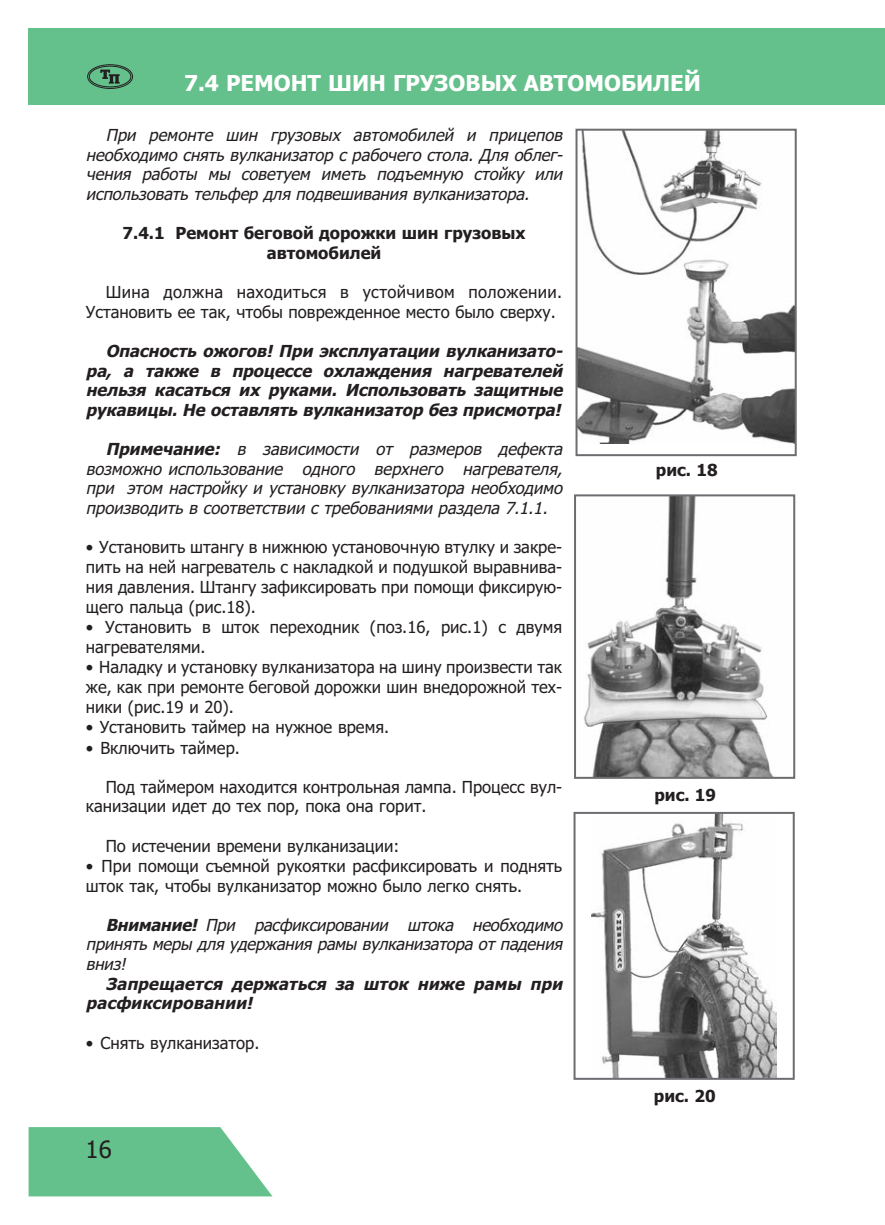
<style>
.page{position:relative;width:885px;height:1225px;background:#fff}
.page>*{position:absolute;margin:0;border:0;box-sizing:border-box;transform-origin:0 0}
.t1{font:24px "Tahoma";color:#231f20}
.t2{font:700 22px "Tahoma";color:#fff}
.t3{font:16.6px/20px "Tahoma";color:#231f20}
.t4{font:italic 16.6px/19.6px "Tahoma";letter-spacing:-.005em;color:#231f20;text-align:justify}
.t5{font:italic 700 16.6px/19.6px "Tahoma";color:#231f20;text-align:justify}
.t6{font:700 16.6px/19.6px "Tahoma";color:#231f20;text-align:center}
.s1{font-weight:700}
</style>
<div class="page">
<svg style="left:29px;top:1127px;width:243px;height:69px;background:#75c797"></svg>
<div style="left:28px;top:28px;width:856px;height:77px;background:#65c18b"></div>
<div style="left:89px;top:66px;width:42px;height:21px;border:1px solid #231f20;border-radius:50%"></div>
<div style="left:87px;top:64px;width:46px;height:25px;border:1px solid #231f20;border-radius:50%"></div>
<svg style="left:100px;top:70px;width:20px;height:14px"></svg>
<img style="left:578px;top:132px;width:215px;height:312px">
<div style="left:575px;top:129px;width:221px;height:327px;border:2px solid #6c6d70"></div>
<img style="left:583px;top:497px;width:190px;height:279px">
<div style="left:574px;top:494px;width:221px;height:285px;border:2px solid #6c6d70"></div>
<img style="left:591px;top:815px;width:185px;height:261px">
<div style="left:573px;top:812px;width:221px;height:267px;border:2px solid #6c6d70"></div>
<h2 class="t2" style="left:184px;top:70px;width:518px">7.4 РЕМОНТ ШИН ГРУЗОВЫХ АВТОМОБИЛЕЙ</h2>
<p class="t4" style="left:86px;top:126px;width:482px;text-indent:20px">При ремонте шин грузовых автомобилей и прицепов необходимо снять вулканизатор с рабочего стола. Для облег&shy;чения работы мы советуем иметь подъемную стойку или использовать тельфер для подвешивания вулканизатора.</p>
<p class="t6" style="left:123px;top:224px;width:404px">7.4.1 Ремонт беговой дорожки шин грузовых автомобилей</p>
<p class="t3" style="left:86px;top:282px;width:478px;text-indent:20px">Шина должна находиться в устойчивом положении.<br>Установить ее так, чтобы поврежденное место было сверху.</p>
<p class="t5" style="left:86px;top:341px;width:482px;text-indent:20px">Опасность ожогов! При эксплуатации вулканизато&shy;ра, а также в процессе охлаждения нагревателей нельзя касаться их руками. Использовать защитные рукавицы.Не оставлять вулканизатор без присмотра!</p>
<p class="t4" style="left:86px;top:439px;width:482px;text-indent:20px"><span class="s1">Примечание:</span> в зависимости от размеров дефекта возможно использование одного верхнего нагревателя, при этом настройку и установку вулканизатора необходимо производить в соответствии с требованиями раздела 7.1.1.</p>
<p class="t3" style="left:86px;top:537px;width:478px;text-align:justify">• Установить штангу в нижнюю установочную втулку и закре&shy;пить на ней нагреватель с накладкой и подушкой выравнива&shy;ния давления. Штангу зафиксировать при помощи фиксирую&shy;щего пальца (рис.18).</p>
<p class="t3" style="left:86px;top:617px;width:478px">• Установить в шток переходник (поз.16, рис.1) с двумя нагревателями.</p>
<p class="t3" style="left:86px;top:658px;width:478px;text-align:justify">• Наладку и установку вулканизатора на шину произвести так же, как при ремонте беговой дорожки шин внедорожной тех&shy;ники (рис.19 и 20).</p>
<p class="t3" style="left:86px;top:718px;width:305px">• Установить таймер на нужное время.</p>
<p class="t3" style="left:86px;top:738px;width:155px">• Включить таймер.</p>
<p class="t3" style="left:86px;top:777px;width:478px;text-indent:20px">Под таймером находится контрольная лампа. Процесс вул&shy;канизации идет до тех пор, пока она горит.</p>
<p class="t3" style="left:106px;top:836px;width:295px">По истечении времени вулканизации:</p>
<p class="t3" style="left:86px;top:856px;width:478px">• При помощи съемной рукоятки расфиксировать и поднять шток так, чтобы вулканизатор можно было легко снять.</p>
<p class="t4" style="left:86px;top:915px;width:482px;text-indent:20px"><span class="s1">Внимание!</span> При расфиксировании штока необходимо принятьмеры для удержания рамы вулканизатора отпадения вниз!</p>
<p class="t5" style="left:86px;top:974px;width:482px;text-indent:20px">Запрещается держаться за шток ниже рамы при расфиксировании!</p>
<p class="t3" style="left:86px;top:1033px;width:175px">• Снять вулканизатор.</p>
<p class="t6" style="left:655px;top:460px;width:63px">рис. 18</p>
<p class="t6" style="left:654px;top:785px;width:63px">рис. 19</p>
<h1 class="t1" style="left:86px;top:1135px;width:28px">16</h1>
<p class="t6" style="left:653px;top:1086px;width:63px">рис. 20</p>
</div>
